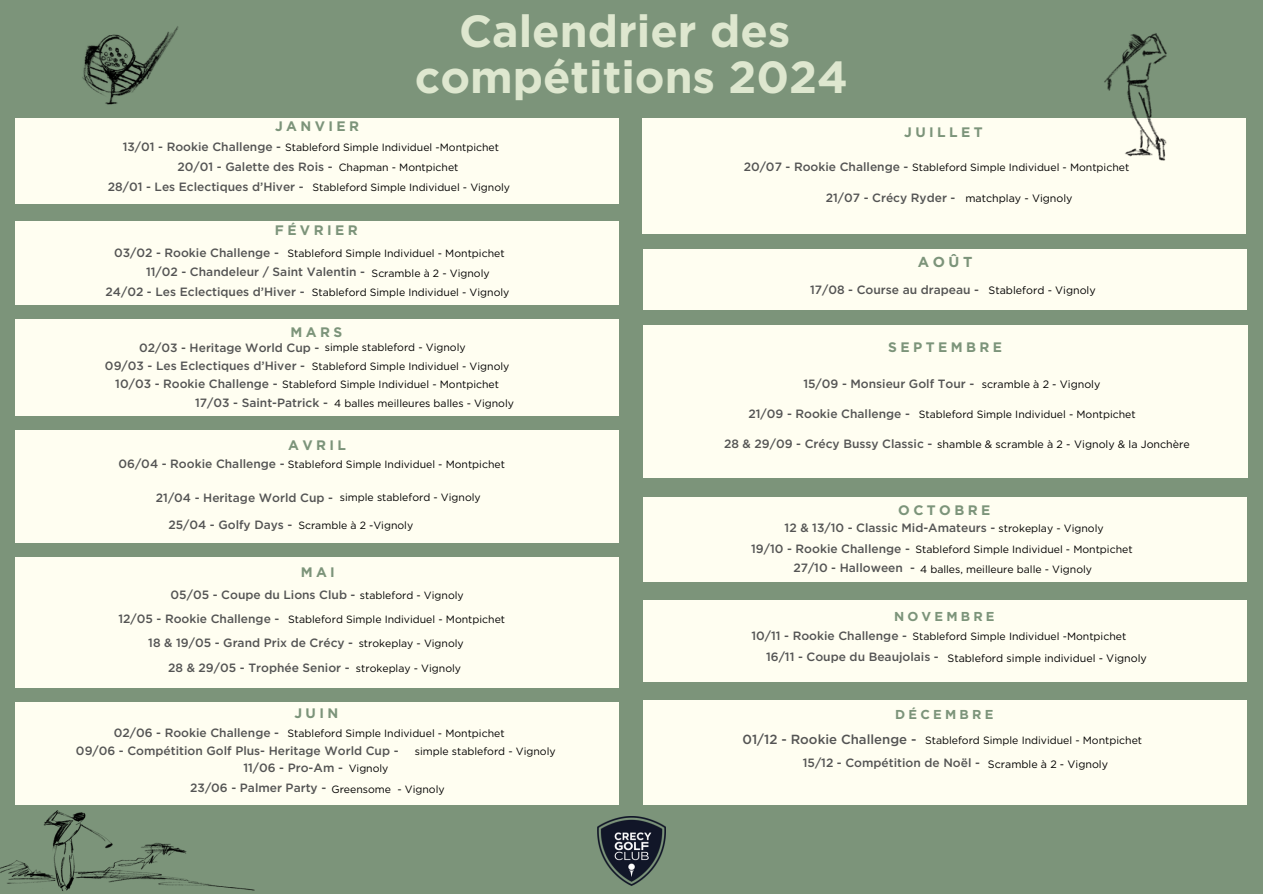
<style>
.page{position:relative;width:1263px;height:894px;background:#fff}
.page>*{position:absolute;margin:0;border:0;box-sizing:border-box;transform-origin:0 0}
.t1{font:700 44.85px/46.2px "Gotham";color:#dee7cf;text-align:center}
.t2{font:700 14.4px "Gotham";color:#7c947a}
.t3{font:700 13.8px "Gotham";letter-spacing:.25em;color:#7c947a}
.t4{font:500 13.2px "Gotham";color:#545454}
.t5{font:700 12.9px "Gotham";letter-spacing:.25em;color:#7c947a}
.t6{font:500 12px "Gotham";color:#545454}
.t7{font:10.65px "Gotham";color:#000}
.t8{font:10.5px "Gotham";color:#000}
</style>
<div class="page">
<div style="left:0;top:0;width:1263px;height:893px;background:#7c947a"></div>
<img style="left:597px;top:816px;width:69px;height:69px">
<div style="left:642px;top:118px;width:603px;height:116px;background:#fffef1"></div>
<div style="left:644px;top:249px;width:603px;height:61px;background:#fffef1"></div>
<div style="left:643px;top:600px;width:603px;height:81px;background:#fffef1"></div>
<div style="left:643px;top:700px;width:603px;height:104px;background:#fffef1"></div>
<div style="left:15px;top:702px;width:603px;height:102px;background:#fffef1"></div>
<div style="left:16px;top:118px;width:603px;height:85px;background:#fffef1"></div>
<div style="left:15px;top:221px;width:603px;height:84px;background:#fffef1"></div>
<div style="left:15px;top:319px;width:603px;height:97px;background:#fffef1"></div>
<div style="left:15px;top:430px;width:603px;height:113px;background:#fffef1"></div>
<div style="left:15px;top:557px;width:603px;height:130px;background:#fffef1"></div>
<div style="left:643px;top:497px;width:603px;height:85px;background:#fffef1"></div>
<div style="left:643px;top:325px;width:604px;height:152px;background:#fffef1"></div>
<img style="left:82px;top:26px;width:97px;height:79px">
<img style="left:1104px;top:33px;width:63px;height:128px">
<img style="left:0;top:810px;width:255px;height:81px">
<p class="t3" style="left:275px;top:120px;width:86px">JANVIER</p>
<p class="t1" style="left:415px;top:10px;width:435px">Calendrier des compétitions 2024</p>
<p class="t6" style="left:123px;top:141px;width:160px">13/01 - Rookie Challenge -</p>
<h5 class="t8" style="left:285px;top:142px;width:215px">Stableford Simple Individuel -Montpichet</h5>
<p class="t3" style="left:904px;top:126px;width:80px">JUILLET</p>
<h2 class="t6" style="left:178px;top:162px;width:157px">20/01 - Galette des Rois -</h2>
<p class="t8" style="left:339px;top:163px;width:121px">Chapman - Montpichet</p>
<p class="t6" style="left:108px;top:181px;width:197px">28/01 - Les Eclectiques d’Hiver -</p>
<h5 class="t8" style="left:313px;top:182px;width:199px">Stableford Simple Individuel - Vignoly</h5>
<h2 class="t3" style="left:275px;top:224px;width:84px">FÉVRIER</h2>
<p class="t6" style="left:114px;top:247px;width:166px">03/02 - Rookie Challenge -</p>
<h5 class="t8" style="left:288px;top:248px;width:219px">Stableford Simple Individuel - Montpichet</h5>
<h5 class="t6" style="left:146px;top:266px;width:221px">11/02 - Chandeleur / Saint Valentin -</h5>
<h2 class="t8" style="left:372px;top:268px;width:120px">Scramble à 2 - Vignoly</h2>
<h5 class="t6" style="left:106px;top:286px;width:201px">24/02 - Les Eclectiques d’Hiver -</h5>
<p class="t8" style="left:312px;top:287px;width:199px">Stableford Simple Individuel - Vignoly</p>
<h5 class="t3" style="left:290px;top:326px;width:53px">MARS</h5>
<p class="t6" style="left:139px;top:342px;width:182px">02/03 - Heritage World Cup -</p>
<h5 class="t8" style="left:325px;top:342px;width:142px">simple stableford - Vignoly</h5>
<h5 class="t6" style="left:105px;top:360px;width:202px">09/03 - Les Eclectiques d’Hiver -</h5>
<p class="t8" style="left:312px;top:361px;width:199px">Stableford Simple Individuel - Vignoly</p>
<h2 class="t6" style="left:115px;top:378px;width:164px">10/03 - Rookie Challenge -</h2>
<p class="t8" style="left:282px;top:380px;width:219px">Stableford Simple Individuel - Montpichet</p>
<h5 class="t6" style="left:195px;top:397px;width:134px">17/03 - Saint-Patrick -</h5>
<p class="t8" style="left:334px;top:398px;width:181px">4 balles meilleures balles - Vignoly</p>
<p class="t3" style="left:288px;top:439px;width:59px">AVRIL</p>
<p class="t6" style="left:119px;top:458px;width:168px">06/04 - Rookie Challenge -</p>
<h5 class="t8" style="left:288px;top:460px;width:219px">Stableford Simple Individuel - Montpichet</h5>
<h5 class="t6" style="left:156px;top:492px;width:179px">21/04 - Heritage World Cup -</h5>
<p class="t8" style="left:340px;top:492px;width:142px">simple stableford - Vignoly</p>
<p class="t6" style="left:168px;top:519px;width:126px">25/04 - Golfy Days -</p>
<h5 class="t8" style="left:298px;top:520px;width:116px">Scramble à 2 -Vignoly</h5>
<h5 class="t3" style="left:301px;top:565px;width:36px">MAI</h5>
<h5 class="t6" style="left:171px;top:588px;width:186px">05/05 - Coupe du Lions Club -</h5>
<p class="t8" style="left:360px;top:590px;width:105px">stableford - Vignoly</p>
<h2 class="t6" style="left:148px;top:637px;width:206px">18 &amp; 19/05 - Grand Prix de Crécy -</h2>
<p class="t8" style="left:359px;top:638px;width:107px">strokeplay - Vignoly</p>
<h2 class="t6" style="left:118px;top:613px;width:163px">12/05 - Rookie Challenge -</h2>
<p class="t8" style="left:288px;top:614px;width:219px">Stableford Simple Individuel - Montpichet</p>
<p class="t6" style="left:168px;top:662px;width:183px">28 &amp; 29/05 - Trophée Senior -</p>
<h5 class="t8" style="left:356px;top:663px;width:107px">strokeplay - Vignoly</h5>
<h5 class="t3" style="left:294px;top:706px;width:45px">JUIN</h5>
<p class="t6" style="left:114px;top:727px;width:167px">02/06 - Rookie Challenge -</p>
<h5 class="t8" style="left:288px;top:728px;width:219px">Stableford Simple Individuel - Montpichet</h5>
<h2 class="t6" style="left:76px;top:744px;width:324px">09/06 - Compétition Golf Plus- Heritage World Cup -</h2>
<p class="t8" style="left:415px;top:746px;width:142px">simple stableford - Vignoly</p>
<p class="t6" style="left:243px;top:762px;width:101px">11/06 - Pro-Am -</p>
<p class="t8" style="left:349px;top:763px;width:41px">Vignoly</p>
<h5 class="t6" style="left:190px;top:782px;width:137px">23/06 - Palmer Party -</h5>
<p class="t8" style="left:331px;top:783px;width:115px">Greensome - Vignoly</p>
<p class="t6" style="left:744px;top:162px;width:166px">20/07 - Rookie Challenge -</p>
<h5 class="t8" style="left:912px;top:163px;width:219px">Stableford Simple Individuel - Montpichet</h5>
<p class="t6" style="left:826px;top:192px;width:131px">21/07 - Crécy Ryder -</p>
<h5 class="t7" style="left:965px;top:193px;width:109px">matchplay - Vignoly</h5>
<p class="t2" style="left:918px;top:256px;width:56px">AOÛT</p>
<h5 class="t6" style="left:810px;top:284px;width:171px">17/08 - Course au drapeau -</h5>
<h4 class="t7" style="left:989px;top:285px;width:109px">Stableford - Vignoly</h4>
<h5 class="t3" style="left:888px;top:341px;width:115px">SEPTEMBRE</h5>
<p class="t6" style="left:803px;top:378px;width:172px">15/09 - Monsieur Golf Tour -</p>
<h5 class="t7" style="left:982px;top:379px;width:120px">scramble à 2 - Vignoly</h5>
<h5 class="t6" style="left:748px;top:408px;width:163px">21/09 - Rookie Challenge -</h5>
<p class="t8" style="left:919px;top:409px;width:219px">Stableford Simple Individuel - Montpichet</p>
<p class="t6" style="left:724px;top:438px;width:210px">28 &amp; 29/09 - Crécy Bussy Classic -</p>
<h5 class="t7" style="left:937px;top:439px;width:254px">shamble &amp; scramble à 2 - Vignoly &amp; la Jonchère</h5>
<h5 class="t3" style="left:898px;top:503px;width:94px">OCTOBRE</h5>
<h5 class="t6" style="left:785px;top:521px;width:212px">12 &amp; 13/10 - Classic Mid-Amateurs -</h5>
<h2 class="t8" style="left:998px;top:523px;width:107px">strokeplay - Vignoly</h2>
<h2 class="t6" style="left:751px;top:543px;width:160px">19/10 - Rookie Challenge -</h2>
<p class="t8" style="left:916px;top:544px;width:219px">Stableford Simple Individuel - Montpichet</p>
<p class="t6" style="left:793px;top:562px;width:123px">27/10 - Halloween -</p>
<h5 class="t8" style="left:920px;top:564px;width:173px">4 balles, meilleure balle - Vignoly</h5>
<p class="t5" style="left:894px;top:610px;width:102px">NOVEMBRE</p>
<p class="t6" style="left:751px;top:630px;width:157px">10/11 - Rookie Challenge -</p>
<h5 class="t8" style="left:912px;top:631px;width:215px">Stableford Simple Individuel -Montpichet</h5>
<h5 class="t6" style="left:766px;top:651px;width:174px">16/11 - Coupe du Beaujolais -</h5>
<p class="t7" style="left:947px;top:652px;width:201px">Stableford simple individuel - Vignoly</p>
<h5 class="t5" style="left:895px;top:708px;width:100px">DÉCEMBRE</h5>
<p class="t4" style="left:742px;top:733px;width:176px">01/12 - Rookie Challenge -</p>
<h5 class="t8" style="left:925px;top:735px;width:219px">Stableford Simple Individuel - Montpichet</h5>
<p class="t6" style="left:803px;top:757px;width:179px">15/12 - Compétition de Noël -</p>
<h5 class="t7" style="left:988px;top:758px;width:122px">Scramble à 2 - Vignoly</h5>
</div>
